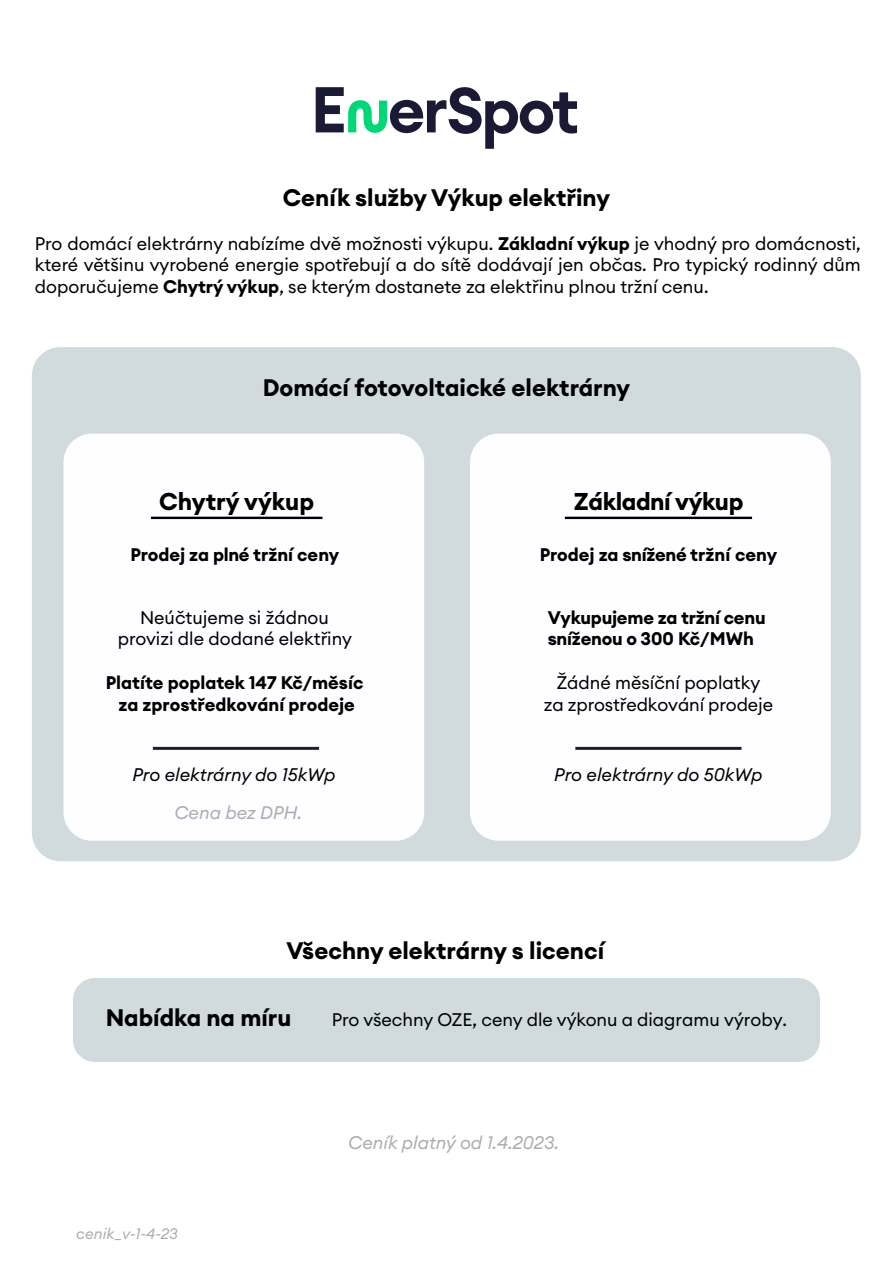
<style>
.page{position:relative;width:893px;height:1263px;background:#fff}
.page>*{position:absolute;margin:0;border:0;box-sizing:border-box;transform-origin:0 0}
.t1{font:700 24px "Euclid Circular A";letter-spacing:-.02em;color:#000}
.t2{font:700 24px "Euclid Circular A";color:#000}
.t3{font:700 23.55px "Euclid Circular A";color:#000}
.t4{font:18px/21.6px "Euclid Circular A";color:#000;text-align:center}
.t5{font:700 18px/21.6px "Euclid Circular A";color:#000;text-align:center}
.t6{font:italic 18px "Euclid Circular A";color:#000}
.t7{font:italic 18px "Euclid Circular A";color:#adadad}
.t8{font:italic 15px "Euclid Circular A";color:#adadad}
.s1{font-weight:700}
</style>
<div class="page">
<div style="left:73px;top:978px;width:747px;height:84px;background:#d1dadc;border-radius:22px"></div>
<div style="left:32px;top:347px;width:829px;height:514px;background:#d1dadc;border-radius:28px"></div>
<svg style="left:316px;top:87px;width:261px;height:62px"></svg>
<div style="left:63px;top:434px;width:361px;height:407px;background:#fefdff;border-radius:28px"></div>
<div style="left:470px;top:434px;width:361px;height:407px;background:#fefdff;border-radius:28px"></div>
<hr style="left:151px;top:517px;width:171px;height:2px;background:#000">
<hr style="left:153px;top:747px;width:166px;height:3px;background:#231f20">
<hr style="left:565px;top:517px;width:187px;height:2px;background:#000">
<hr style="left:575px;top:747px;width:166px;height:3px;background:#231f20">
<h2 class="t3" style="left:283px;top:183px;width:329px">Ceník služby Výkup elektřiny</h2>
<p class="t4" style="left:35px;top:232px;width:827px;text-align:justify">Pro domácí elektrárny nabízíme dvě možnosti výkupu. <span class="s1">Základní výkup</span> je vhodný pro domácnosti, které většinu vyrobené energie spotřebují a do sítě dodávají jen občas. Pro typický rodinný dům doporučujeme <span class="s1">Chytrý výkup</span>, se kterým dostanete za elektřinu plnou tržní cenu.</p>
<h2 class="t3" style="left:263px;top:372px;width:369px">Domácí fotovoltaické elektrárny</h2>
<h1 class="t2" style="left:159px;top:486px;width:157px">Chytrý výkup</h1>
<p class="t5" style="left:130px;top:544px;width:210px">Prodej za plné tržní ceny</p>
<p class="t4" style="left:118px;top:606px;width:236px">Neúčtujeme si žádnou provizi dle dodané elektřiny</p>
<p class="t5" style="left:106px;top:672px;width:259px">Platíte poplatek 147 Kč/měsíc za zprostředkování prodeje</p>
<p class="t6" style="left:132px;top:763px;width:205px">Pro elektrárny do 15kWp</p>
<p class="t7" style="left:174px;top:801px;width:129px">Cena bez DPH.</p>
<h1 class="t1" style="left:574px;top:486px;width:171px">Základní výkup</h1>
<p class="t5" style="left:540px;top:544px;width:239px">Prodej za snížené tržní ceny</p>
<p class="t5" style="left:548px;top:607px;width:219px;text-align:left">Vykupujeme za tržní cenu sníženou o 300 Kč/MWh</p>
<p class="t4" style="left:544px;top:671px;width:231px">Žádné měsíční poplatky<br>za zprostředkování prodeje</p>
<p class="t6" style="left:554px;top:763px;width:210px">Pro elektrárny do 50kWp</p>
<h2 class="t3" style="left:286px;top:935px;width:319px">Všechny elektrárny s licencí</h2>
<h2 class="t3" style="left:106px;top:1003px;width:187px">Nabídka na míru</h2>
<p class="t4" style="left:332px;top:1009px;width:457px">Pro všechny OZE, ceny dle výkonu a diagramu výroby.</p>
<p class="t8" style="left:76px;top:1224px;width:103px">cenik_v-1-4-23</p>
<p class="t7" style="left:348px;top:1131px;width:212px">Ceník platný od 1.4.2023.</p>
</div>
